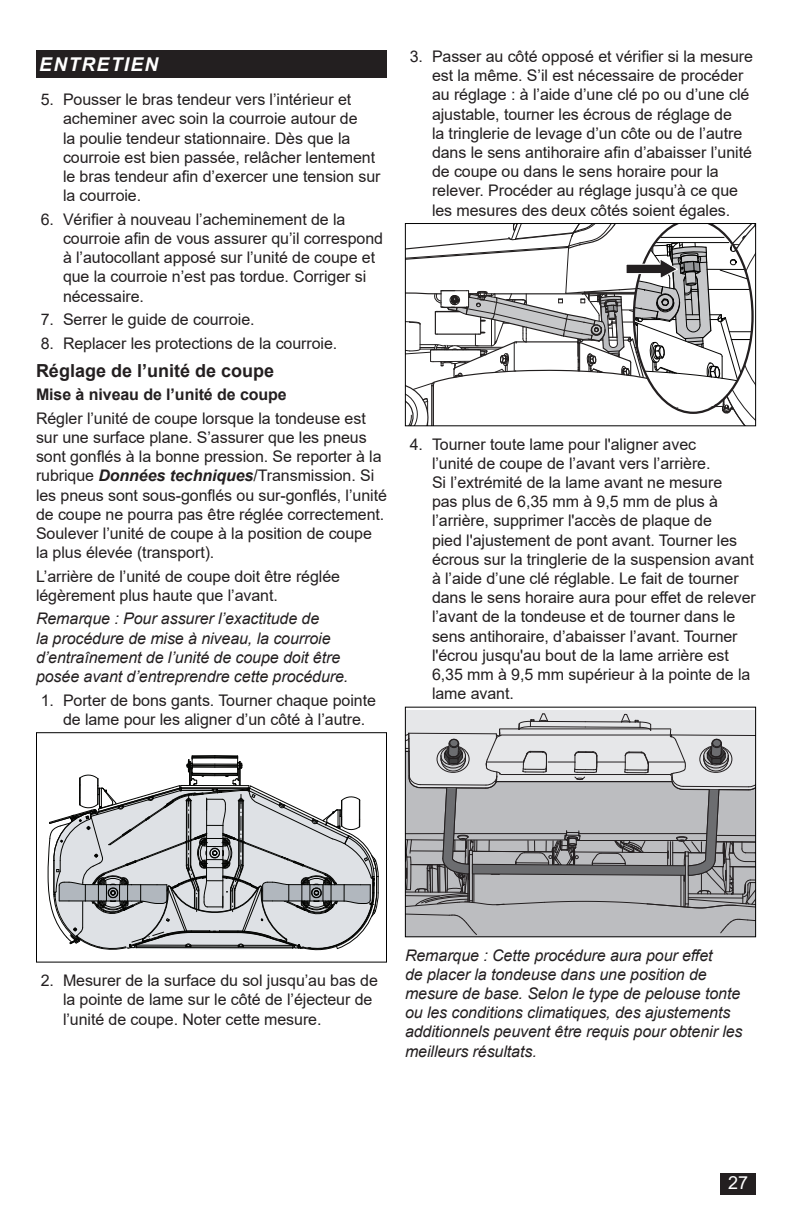
<style>
.page{position:relative;width:792px;height:1224px;background:#fff}
.page>*{position:absolute;margin:0;border:0;box-sizing:border-box;transform-origin:0 0}
.t1{font:italic 700 19px "Arial";letter-spacing:.075em;color:#fff}
.Head_9_FR{font:700 18px "Arial";color:#231f20}
.t2{font:18px "Arial";color:#fff}
.Body_Text_FR{font:16px/19.2px "Arial";letter-spacing:-.005em;color:#231f20}
.Body_Text_FR-2{font:italic 16px/19.2px "Arial";letter-spacing:-.005em;color:#231f20}
.Body_Bold_FR{font:700 16px "Arial";letter-spacing:-.005em;color:#231f20}
.s1{font-weight:700;font-style:italic}
</style>
<div class="page">
<div style="left:721px;top:1174px;width:35px;height:21px;background:#231f20"></div>
<div style="left:36px;top:50px;width:351px;height:28px;background:#231f20"></div>
<svg style="left:48px;top:755px;width:331px;height:196px"></svg>
<div style="left:36px;top:732px;width:351px;height:231px;border:1px solid #000"></div>
<svg style="left:407px;top:225px;width:347px;height:199px"></svg>
<div style="left:405px;top:223px;width:351px;height:203px;border:1px solid #000"></div>
<svg style="left:407px;top:710px;width:350px;height:225px"></svg>
<div style="left:405px;top:707px;width:351px;height:230px;border:1px solid #000"></div>
<p class="t1" style="left:39px;top:52px;width:121px">ENTRETIEN</p>
<p class="Body_Text_FR" style="left:63px;top:90px;width:319px;text-indent:-22px">5. Pousser le bras tendeur vers l’intérieur et acheminer avec soin la courroie autour de<br>la poulie tendeur stationnaire. Dès que la courroie est bien passée, relâcher lentement le bras tendeur afin d’exercer une tension sur la courroie.</p>
<p class="Body_Text_FR" style="left:63px;top:209px;width:322px;text-indent:-22px">6. Vérifier à nouveau l’acheminement de la courroie afin de vous assurer qu’il correspond à l’autocollant apposé sur l’unité de coupe et que la courroie n’est pas tordue. Corriger si nécessaire.</p>
<p class="Body_Text_FR" style="left:41px;top:310px;width:215px">7. Serrer le guide de courroie.</p>
<p class="Body_Text_FR" style="left:41px;top:333px;width:298px">8. Replacer les protections de la courroie.</p>
<p class="Head_9_FR" style="left:36px;top:358px;width:240px">Réglage de l’unité de coupe</p>
<p class="Body_Bold_FR" style="left:36px;top:383px;width:252px">Mise à niveau de l’unité de coupe</p>
<p class="Body_Text_FR" style="left:36px;top:408px;width:352px">Régler l’unité de coupe lorsque la tondeuse est sur une surface plane. S’assurer que les pneus sont gonflés à la bonne pression. Se reporter à la rubrique <span class="s1">Données techniques</span>/Transmission. Si les pneus sont sous-gonflés ou sur-gonflés, l’unité de coupe ne pourra pas être réglée correctement.<br>Soulever l’unité de coupe à la position de coupe la plus élevée (transport).</p>
<p class="Body_Text_FR" style="left:36px;top:566px;width:306px">L’arrière de l’unité de coupe doit être réglée légèrement plus haute que l’avant.</p>
<p class="Body_Text_FR-2" style="left:36px;top:609px;width:314px">Remarque : Pour assurer l’exactitude de<br>la procédure de mise à niveau, la courroie d’entraînement de l’unité de coupe doit être posée avant d’entreprendre cette procédure.</p>
<p class="Body_Text_FR" style="left:63px;top:690px;width:314px;text-indent:-22px">1. Porter de bons gants. Tourner chaque pointe de lame pour les aligner d’un côté à l’autre.</p>
<p class="Body_Text_FR" style="left:432px;top:47px;width:323px;text-indent:-22px">3. Passer au côté opposé et vérifier si la mesure est la même. S’il est nécessaire de procéder au réglage : à l’aide d’une clé po ou d’une clé ajustable, tourner les écrous de réglage de<br>la tringlerie de levage d’un côte ou de l’autre dans le sens antihoraire afin d’abaisser l’unité de coupe ou dans le sens horaire pour la relever. Procéder au réglage jusqu’à ce que les mesures des deux côtés soient égales.</p>
<p class="Body_Text_FR" style="left:432px;top:434px;width:325px;text-indent:-22px">4. Tourner toute lame pour l'aligner avec<br>l’unité de coupe de l’avant vers l’arrière.<br>Si l’extrémité de la lame avant ne mesure<br>pas plus de 6,35 mm à 9,5 mm de plus à l’arrière, supprimer l'accès de plaque de<br>pied l'ajustement de pont avant. Tourner les écrous sur la tringlerie de la suspension avant à l’aide d’une clé réglable. Le fait de tourner dans le sens horaire aura pour effet de relever l’avant de la tondeuse et de tourner dans le sens antihoraire, d’abaisser l’avant. Tourner l'écrou jusqu'au bout de la lame arrière est 6,35 mm à 9,5 mm supérieur à la pointe de la lame avant.</p>
<p class="Body_Text_FR" style="left:63px;top:971px;width:316px;text-indent:-22px">2. Mesurer de la surface du sol jusqu’au bas de la pointe de lame sur le côté de l’éjecteur de l’unité de coupe. Noter cette mesure.</p>
<p class="Body_Text_FR-2" style="left:405px;top:946px;width:339px">Remarque : Cette procédure aura pour effet<br>de placer la tondeuse dans une position de mesure de base. Selon le type de pelouse tonte ou les conditions climatiques, des ajustements additionnels peuvent être requis pour obtenir les meilleurs résultats.</p>
<p class="t2" style="left:728px;top:1170px;width:22px">27</p>
</div>
